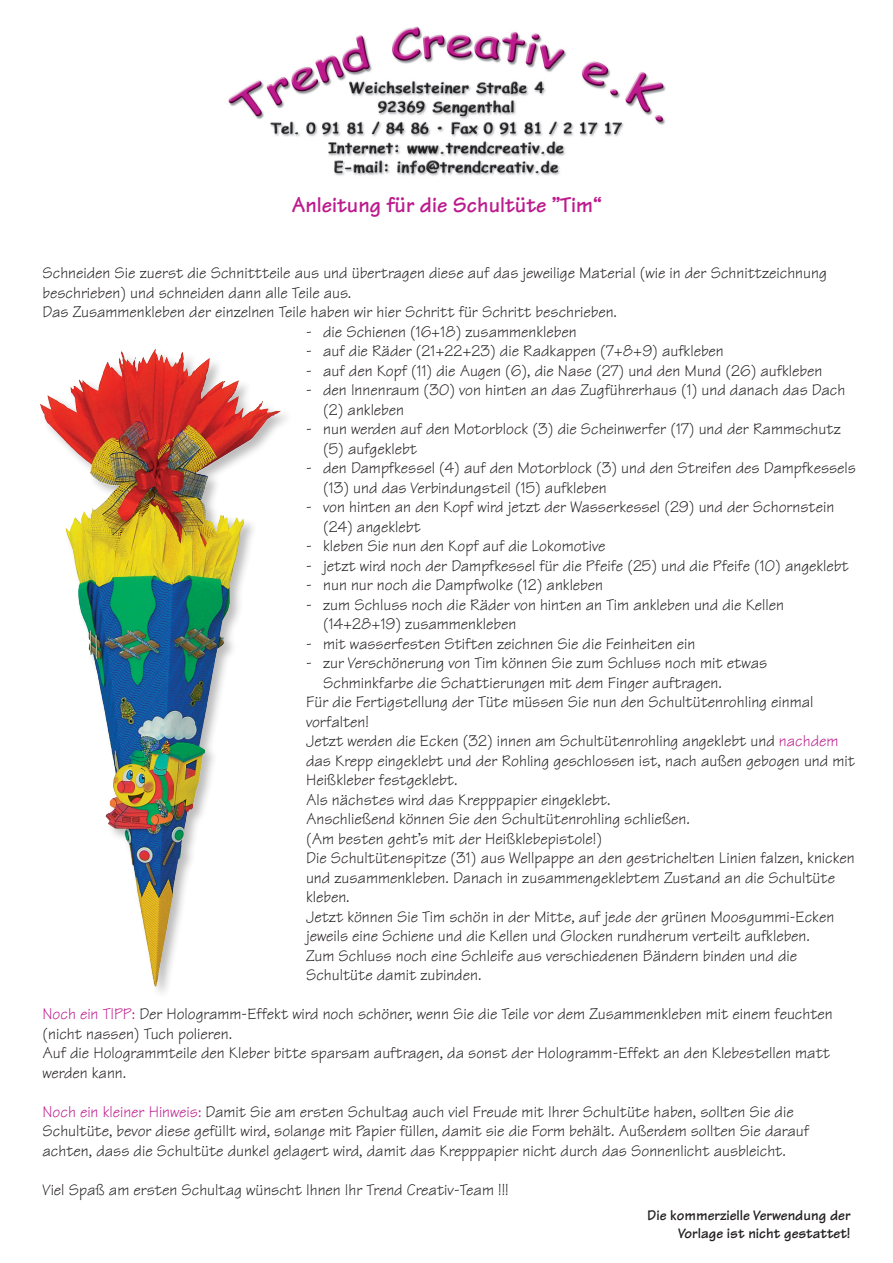
<style>
.page{position:relative;width:893px;height:1263px;background:#fff}
.page>*{position:absolute;margin:0;border:0;box-sizing:border-box;transform-origin:0 0}
.t1{font:700 22.5px "Tekton";color:#bc1b8d}
.t2{font:16.5px/19.5px "Tekton";color:#231f20}
.t3{font:700 15px/18px "Tekton";color:#231f20;text-align:right}
.s1{color:#bc1b8d}
</style>
<div class="page">
<img style="left:228px;top:26px;width:438px;height:150px">
<div style="left:38px;top:348px;width:256px;height:652px;background:#231f20;opacity:.3"></div>
<img style="left:79px;top:349px;width:76px;height:42px">
<h1 class="t1" style="left:291px;top:191px;width:312px">Anleitung für die Schultüte ”Tim“</h1>
<p class="t2" style="left:43px;top:263px;width:786px">Schneiden Sie zuerst die Schnittteile aus und übertragen diese auf das jeweilige Material (wie in der Schnittzeichnung beschrieben) und schneiden dann alle Teile aus.<br>Das Zusammenkleben der einzelnen Teile haben wir hier Schritt für Schritt beschrieben.</p>
<p class="t2" style="left:306px;top:322px;width:272px">- die Schienen (16+18) zusammenkleben</p>
<p class="t2" style="left:306px;top:341px;width:419px">- auf die Räder (21+22+23) die Radkappen (7+8+9) aufkleben</p>
<p class="t2" style="left:306px;top:361px;width:518px">- auf den Kopf (11) die Augen (6), die Nase (27) und den Mund (26) aufkleben</p>
<p class="t2" style="left:323px;top:380px;width:524px;text-indent:-17px">- den Innenraum (30) von hinten an das Zugführerhaus (1) und danach das Dach (2) ankleben</p>
<p class="t2" style="left:323px;top:419px;width:519px;text-indent:-17px">- nun werden auf den Motorblock (3) die Scheinwerfer (17) und der Rammschutz (5) aufgeklebt</p>
<p class="t2" style="left:323px;top:458px;width:534px;text-indent:-17px">- den Dampfkessel (4) auf den Motorblock (3) und den Streifen des Dampfkessels (13) und das Verbindungsteil (15) aufkleben</p>
<p class="t2" style="left:323px;top:497px;width:513px;text-indent:-17px">- von hinten an den Kopf wird jetzt der Wasserkessel (29) und der Schornstein (24) angeklebt</p>
<p class="t2" style="left:306px;top:536px;width:301px">- kleben Sie nun den Kopf auf die Lokomotive</p>
<p class="t2" style="left:306px;top:556px;width:544px">- jetzt wird noch der Dampfkessel für die Pfeife (25) und die Pfeife (10) angeklebt</p>
<p class="t2" style="left:306px;top:575px;width:298px">- nun nur noch die Dampfwolke (12) ankleben</p>
<p class="t2" style="left:323px;top:595px;width:462px;text-indent:-17px">- zum Schluss noch die Räder von hinten an Tim ankleben und die Kellen (14+28+19) zusammenkleben</p>
<p class="t2" style="left:306px;top:634px;width:391px">- mit wasserfesten Stiften zeichnen Sie die Feinheiten ein</p>
<p class="t2" style="left:306px;top:653px;width:463px">- zur Verschönerung von Tim können Sie zum Schluss noch mit etwas</p>
<p class="t2" style="left:323px;top:673px;width:400px">Schminkfarbe die Schattierungen mit dem Finger auftragen.</p>
<p class="t2" style="left:306px;top:692px;width:509px">Für die Fertigstellung der Tüte müssen Sie nun den Schultütenrohling einmal</p>
<p class="t2" style="left:306px;top:712px;width:64px">vorfalten!</p>
<p class="t2" style="left:306px;top:731px;width:534px">Jetzt werden die Ecken (32) innen am Schultütenrohling angeklebt und <span class="s1">nachdem</span></p>
<p class="t2" style="left:306px;top:751px;width:550px">das Krepp eingeklebt und der Rohling geschlossen ist, nach außen gebogen und mit</p>
<p class="t2" style="left:306px;top:770px;width:153px">Heißkleber festgeklebt.</p>
<p class="t2" style="left:306px;top:790px;width:306px">Als nächstes wird das Krepppapier eingeklebt.</p>
<p class="t2" style="left:306px;top:809px;width:385px">Anschließend können Sie den Schultütenrohling schließen.</p>
<p class="t2" style="left:306px;top:829px;width:297px">(Am besten geht’s mit der Heißklebepistole!)</p>
<p class="t2" style="left:306px;top:848px;width:550px">Die Schultütenspitze (31) aus Wellpappe an den gestrichelten Linien falzen, knicken</p>
<p class="t2" style="left:306px;top:868px;width:530px">und zusammenkleben. Danach in zusammengeklebtem Zustand an die Schultüte</p>
<p class="t2" style="left:306px;top:887px;width:45px">kleben.</p>
<p class="t2" style="left:306px;top:907px;width:530px">Jetzt können Sie Tim schön in der Mitte, auf jede der grünen Moosgummi-Ecken</p>
<p class="t2" style="left:306px;top:926px;width:505px">jeweils eine Schiene und die Kellen und Glocken rundherum verteilt aufkleben.</p>
<p class="t2" style="left:306px;top:946px;width:493px">Zum Schluss noch eine Schleife aus verschiedenen Bändern binden und die</p>
<p class="t2" style="left:306px;top:965px;width:177px">Schultüte damit zubinden.</p>
<p class="t2" style="left:43px;top:1004px;width:792px"><span class="s1">Noch ein TIPP:</span> Der Hologramm-Effekt wird noch schöner, wenn Sie die Teile vor dem Zusammenkleben mit einem feuchten (nicht nassen) Tuch polieren.<br>Auf die Hologrammteile den Kleber bitte sparsam auftragen, da sonst der Hologramm-Effekt an den Klebestellen matt werden kann.</p>
<p class="t2" style="left:43px;top:1102px;width:768px"><span class="s1">Noch ein kleiner Hinweis:</span> Damit Sie am ersten Schultag auch viel Freude mit Ihrer Schultüte haben, sollten Sie die<br>Schultüte, bevor diese gefüllt wird, solange mit Papier füllen, damit sie die Form behält. Außerdem sollten Sie darauf achten, dass die Schultüte dunkel gelagert wird, damit das Krepppapier nicht durch das Sonnenlicht ausbleicht.</p>
<p class="t2" style="left:43px;top:1180px;width:468px">Viel Spaß am ersten Schultag wünscht Ihnen Ihr Trend Creativ-Team !!!</p>
<p class="t3" style="left:647px;top:1206px;width:205px">Die kommerzielle Verwendung der<br>Vorlage ist nicht gestattet!</p>
</div>
